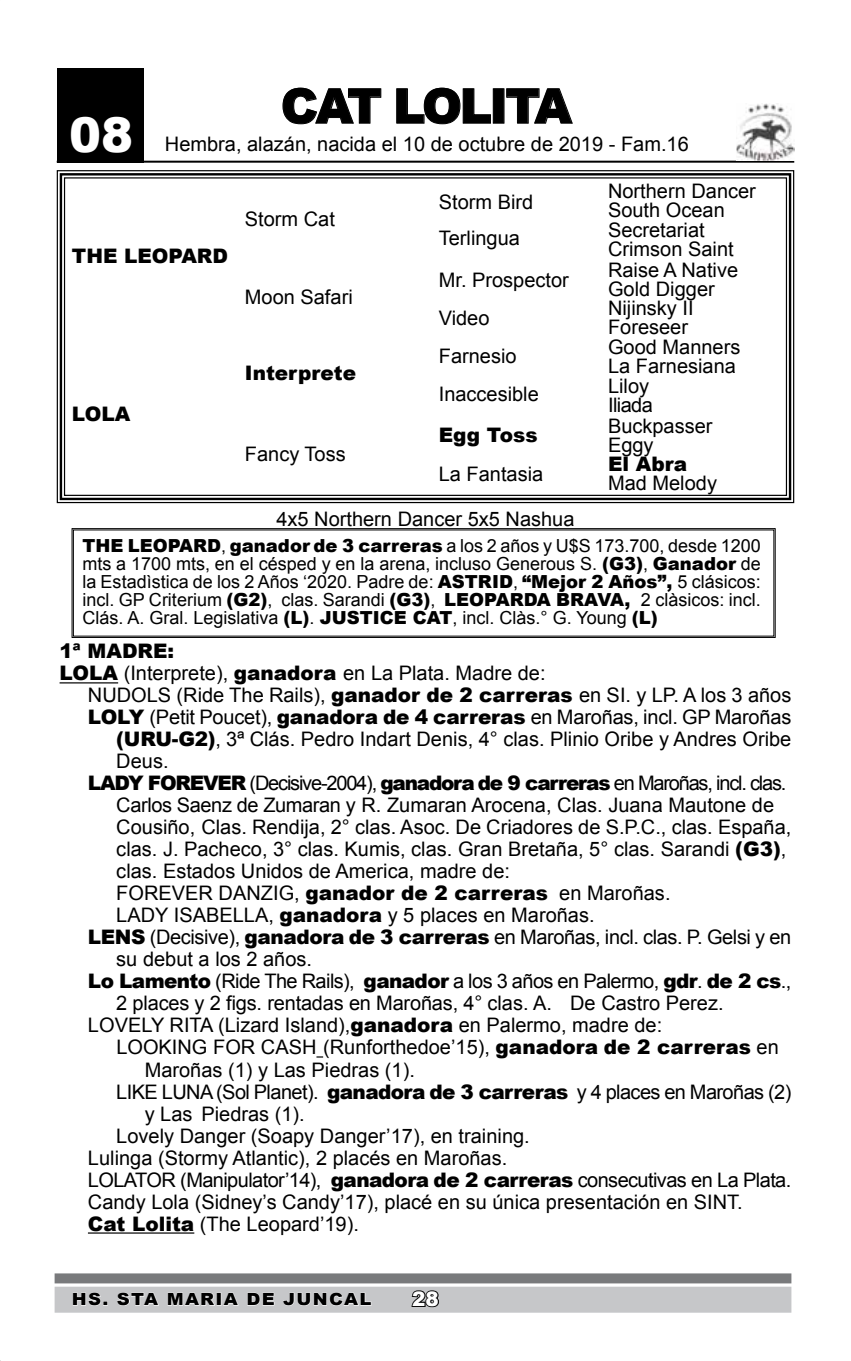
<style>
.page{position:relative;width:851px;height:1361px;background:#fff}
.page>*{position:absolute;margin:0;border:0;box-sizing:border-box;transform-origin:0 0}
.t1{font:900 48px "Arial";letter-spacing:-.05em;color:#000}
.t2{font:900 48px "Arial";color:#fff}
.t3{font:20px "Arial";color:#000}
.t4{font:20px "Arial";letter-spacing:-.03em;color:#000}
.t5{font:20px "Arial";letter-spacing:-.06em;color:#000}
.t6{font:20px "Arial";letter-spacing:-.02em;color:#000}
.t7{font:900 20px "Arial";color:#000}
.t8{font:900 20px "Arial";color:#fff}
.t9{font:18px/18px "Arial";color:#000;text-align:justify}
.t10{font:900 16.8px "Arial";letter-spacing:.07em;color:#000;scale:1.08 1}
.s1{font-weight:900}
</style>
<div class="page">
<div style="left:55px;top:1273px;width:736px;height:10px;background:#797a7c"></div>
<div style="left:55px;top:1286px;width:736px;height:26px;background:#c6c7c9"></div>
<div style="left:57px;top:68px;width:86px;height:94px;background:#000"></div>
<svg style="left:56px;top:170px;width:738px;height:334px"></svg>
<div style="left:60px;top:173px;width:731px;height:327px;border:2px solid #000"></div>
<hr style="left:57px;top:161px;width:737px;height:2px;background:#000">
<hr style="left:60px;top:682px;width:58px;height:1px;background:#000">
<hr style="left:88px;top:1232px;width:106px;height:1px;background:#000">
<svg style="left:411px;top:1290px;width:28px;height:18px"></svg>
<svg style="left:72px;top:528px;width:703px;height:110px"></svg>
<img style="left:736px;top:104px;width:58px;height:57px">
<svg style="left:72px;top:1292px;width:35px;height:14px"></svg>
<svg style="left:117px;top:1292px;width:42px;height:14px"></svg>
<svg style="left:167px;top:1292px;width:48px;height:14px"></svg>
<div style="left:217px;top:1293px;width:4px;height:12px;border:1px solid #fff"></div>
<svg style="left:223px;top:1292px;width:16px;height:14px"></svg>
<svg style="left:247px;top:1292px;width:28px;height:14px"></svg>
<svg style="left:283px;top:1292px;width:89px;height:14px"></svg>
<svg style="left:282px;top:87px;width:100px;height:38px"></svg>
<svg style="left:396px;top:87px;width:95px;height:38px"></svg>
<div style="left:493px;top:89px;width:11px;height:34px;border:1px solid #000"></div>
<svg style="left:506px;top:88px;width:67px;height:36px"></svg>
<h1 class="t2" style="left:69px;top:100px;width:66px">08</h1>
<h1 class="t1" style="left:281px;top:71px;width:293px">CAT LOLITA</h1>
<p class="t3" style="left:165px;top:131px;width:525px">Hembra, alazán, nacida el 10 de octubre de 2019 - Fam.16</p>
<p class="t7" style="left:72px;top:241px;width:158px">THE LEOPARD</p>
<p class="t7" style="left:72px;top:399px;width:60px">LOLA</p>
<p class="t3" style="left:245px;top:205px;width:92px">Storm Cat</p>
<p class="t3" style="left:245px;top:284px;width:109px">Moon Safari</p>
<p class="t7" style="left:245px;top:358px;width:113px">Interprete</p>
<p class="t3" style="left:245px;top:441px;width:102px">Fancy Toss</p>
<p class="t3" style="left:438px;top:188px;width:96px">Storm Bird</p>
<p class="t3" style="left:438px;top:224px;width:83px">Terlingua</p>
<p class="t3" style="left:438px;top:267px;width:132px">Mr. Prospector</p>
<p class="t3" style="left:438px;top:304px;width:52px">Video</p>
<p class="t3" style="left:438px;top:343px;width:79px">Farnesio</p>
<p class="t3" style="left:438px;top:381px;width:102px">Inaccesible</p>
<p class="t7" style="left:438px;top:420px;width:100px">Egg Toss</p>
<p class="t3" style="left:438px;top:461px;width:106px">La Fantasia</p>
<p class="t3" style="left:276px;top:506px;width:299px">4x5 Northern Dancer 5x5 Nashua</p>
<p class="t3" style="left:608px;top:178px;width:149px">Northern Dancer</p>
<p class="t3" style="left:608px;top:197px;width:118px">South Ocean</p>
<p class="t3" style="left:608px;top:217px;width:98px">Secretariat</p>
<p class="t3" style="left:608px;top:235px;width:127px">Crimson Saint</p>
<p class="t3" style="left:608px;top:257px;width:132px">Raise A Native</p>
<p class="t3" style="left:608px;top:276px;width:108px">Gold Digger</p>
<p class="t3" style="left:608px;top:295px;width:87px">Nijinsky II</p>
<p class="t3" style="left:608px;top:314px;width:82px">Foreseer</p>
<p class="t3" style="left:608px;top:334px;width:134px">Good Manners</p>
<p class="t3" style="left:608px;top:353px;width:129px">La Farnesiana</p>
<p class="t3" style="left:608px;top:373px;width:43px">Liloy</p>
<p class="t3" style="left:608px;top:392px;width:46px">Iliada</p>
<p class="t3" style="left:608px;top:413px;width:106px">Buckpasser</p>
<p class="t3" style="left:608px;top:432px;width:47px">Eggy</p>
<p class="t7" style="left:608px;top:449px;width:81px">El Abra</p>
<p class="t3" style="left:608px;top:470px;width:110px">Mad Melody</p>
<p class="t9" style="left:82px;top:536px;width:680px"><span class="s1">THE LEOPARD</span>, <span class="s1">ganador de 3 carreras</span> a los 2 años y U$S 173.700, desde 1200 mts a 1700 mts, en el césped y en la arena, incluso Generous S. <span class="s1">(G3)</span>, <span class="s1">Ganador</span> de la Estadìstica de los 2 Años ‘2020. Padre de: <span class="s1">ASTRID</span>, <span class="s1">“Mejor 2 Años”,</span> 5 clásicos: incl. GP Criterium <span class="s1">(G2)</span>, clas. Sarandi <span class="s1">(G3)</span>, <span class="s1">LEOPARDA BRAVA,</span> 2 clàsicos: incl.<br>Clás. A. Gral. Legislativa <span class="s1">(L)</span>. <span class="s1">JUSTICE CAT</span>, incl. Clàs.° G. Young <span class="s1">(L)</span></p>
<p class="t7" style="left:60px;top:637px;width:116px">1ª MADRE:</p>
<p class="t3" style="left:60px;top:660px;width:487px"><span class="s1">LOLA</span> (Interprete), <span class="s1">ganadora</span> en La Plata. Madre de:</p>
<p class="t3" style="left:88px;top:682px;width:704px">NUDOLS (Ride The Rails), <span class="s1">ganador de 2 carreras</span> en SI. y LP. A los 3 años</p>
<p class="t3" style="left:88px;top:704px;width:704px"><span class="s1">LOLY</span> (Petit Poucet), <span class="s1">ganadora de 4 carreras</span> en Maroñas, incl. GP Maroñas</p>
<p class="t3" style="left:116px;top:726px;width:676px"><span class="s1">(URU-G2)</span>, 3ª Clás. Pedro Indart Denis, 4° clas. Plinio Oribe y Andres Oribe</p>
<p class="t3" style="left:116px;top:748px;width:54px">Deus.</p>
<p class="t5" style="left:88px;top:770px;width:700px"><span class="s1">LADY FOREVER</span> (Decisive-2004), <span class="s1">ganadora de 9 carreras</span> en Maroñas, incl. clas.</p>
<p class="t3" style="left:116px;top:792px;width:659px">Carlos Saenz de Zumaran y R. Zumaran Arocena, Clas. Juana Mautone de</p>
<p class="t3" style="left:116px;top:814px;width:676px">Cousiño, Clas. Rendija, 2° clas. Asoc. De Criadores de S.P.C., clas. España,</p>
<p class="t3" style="left:116px;top:836px;width:671px">clas. J. Pacheco, 3° clas. Kumis, clas. Gran Bretaña, 5° clas. Sarandi <span class="s1">(G3)</span>,</p>
<p class="t3" style="left:116px;top:858px;width:395px">clas. Estados Unidos de America, madre de:</p>
<p class="t3" style="left:116px;top:880px;width:555px">FOREVER DANZIG, <span class="s1">ganador de 2 carreras</span> en Maroñas.</p>
<p class="t3" style="left:116px;top:902px;width:479px">LADY ISABELLA, <span class="s1">ganadora</span> y 5 places en Maroñas.</p>
<p class="t6" style="left:88px;top:924px;width:704px"><span class="s1">LENS</span> (Decisive), <span class="s1">ganadora de 3 carreras</span> en Maroñas, incl. clas. P. Gelsi y en</p>
<p class="t3" style="left:116px;top:946px;width:197px">su debut a los 2 años.</p>
<p class="t4" style="left:88px;top:968px;width:704px"><span class="s1">Lo Lamento</span> (Ride The Rails), <span class="s1">ganador</span> a los 3 años en Palermo, <span class="s1">gdr</span>. <span class="s1">de 2 cs</span>.,</p>
<p class="t3" style="left:116px;top:990px;width:608px">2 places y 2 figs. rentadas en Maroñas, 4° clas. A. De Castro Perez.</p>
<p class="t3" style="left:88px;top:1012px;width:575px">LOVELY RITA (Lizard Island),<span class="s1">ganadora</span> en Palermo, madre de:</p>
<p class="t3" style="left:116px;top:1034px;width:664px">LOOKING FOR CASH (Runforthedoe’15), <span class="s1">ganadora de 2 carreras</span> en</p>
<p class="t3" style="left:145px;top:1056px;width:272px">Maroñas (1) y Las Piedras (1).</p>
<p class="t4" style="left:116px;top:1078px;width:676px">LIKE LUNA (Sol Planet). <span class="s1">ganadora de 3 carreras</span> y 4 places en Maroñas (2)</p>
<p class="t3" style="left:145px;top:1100px;width:162px">y Las Piedras (1).</p>
<p class="t3" style="left:116px;top:1122px;width:415px">Lovely Danger (Soapy Danger’17), en training.</p>
<p class="t3" style="left:88px;top:1144px;width:421px">Lulinga (Stormy Atlantic), 2 placés en Maroñas.</p>
<p class="t4" style="left:88px;top:1166px;width:704px">LOLATOR (Manipulator’14), <span class="s1">ganadora de 2 carreras</span> consecutivas en La Plata.</p>
<p class="t3" style="left:88px;top:1188px;width:656px">Candy Lola (Sidney’s Candy’17), placé en su única presentación en SINT.</p>
<p class="t3" style="left:88px;top:1210px;width:272px"><span class="s1">Cat Lolita</span> (The Leopard’19).</p>
<p class="t10" style="left:72px;top:1287px;width:279px">HS. STA MARIA DE JUNCAL</p>
<p class="t8" style="left:412px;top:1284px;width:28px">28</p>
</div>
